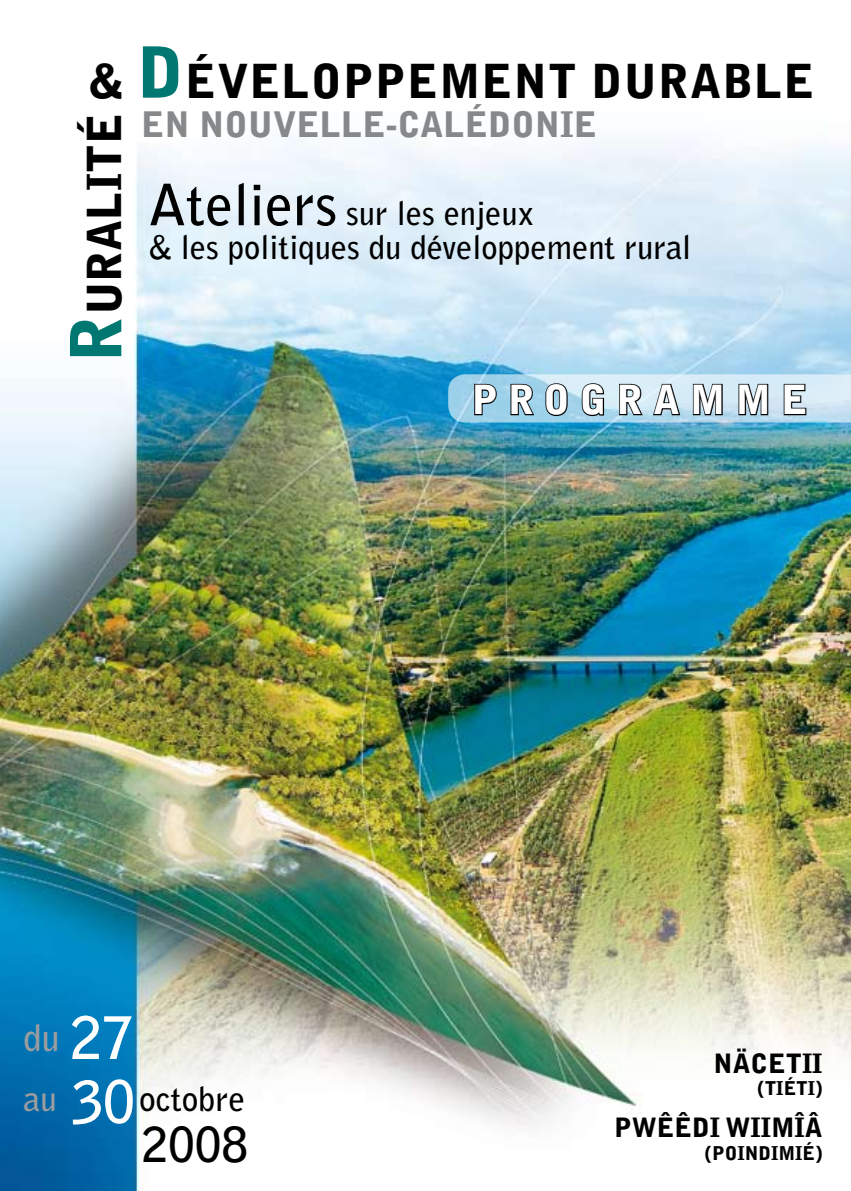
<style>
.page{position:relative;width:851px;height:1191px;background:#fff}
.page>*{position:absolute;margin:0;border:0;box-sizing:border-box;transform-origin:0 0}
.t1{font:700 58.2px "Bell Gothic Std";color:#fff}
.t2{font:700 56.6px "Bell Gothic Std";color:#000}
.t3{font:700 48px "Bell Gothic Std";color:#000}
.t4{font:900 46.6px "Bell Gothic Std";letter-spacing:.02em;color:#000}
.t5{font:900 46.6px "Bell Gothic Std";color:#000}
.t6{font:900 40px "Bell Gothic";letter-spacing:.25em;color:#fff}
.t7{font:700 36.4px "Bell Gothic Std";color:#9c9d9f}
.t8{font:900 35px "Bell Gothic Std";color:#87888a}
.t9{font:700 33.4px "Bell Gothic Std";color:#000}
.t10{font:700 33.4px "Bell Gothic Std";color:#9c9d9f}
.t11{font:700 32.6px "Bell Gothic Std";color:#000}
.t12{font:900 26.4px "Bell Gothic Std";color:#000}
.t13{font:900 19px "Bell Gothic Std";color:#000}
.s1{font-size:70px;color:#007771}
</style>
<div class="page">
<img style="left:0;top:136px;width:850px;height:1055px">
<svg style="left:448px;top:374px;width:402px;height:48px;background:#a1becd"></svg>
<h3 class="t4" style="left:88px;top:54px;width:728px">&amp; <span class="s1">D</span>ÉVELOPPEMENT DURABLE</h3>
<p class="t8" style="left:141px;top:104px;width:457px">EN NOUVELLE-CALÉDONIE</p>
<h3 class="t5" style="left:77px;top:362px;width:250px;rotate:-90deg"><span class="s1">R</span>URALITÉ</h3>
<h2 class="t2" style="left:148px;top:170px;width:190px">Ateliers</h2>
<p class="t11" style="left:148px;top:228px;width:544px">&amp; les politiques du développement rural</p>
<p class="t11" style="left:346px;top:194px;width:189px">sur les enjeux</p>
<p class="t6" style="left:471px;top:376px;width:338px">PROGRAMME</p>
<p class="t7" style="left:23px;top:1015px;width:38px">du</p>
<p class="t10" style="left:23px;top:1079px;width:35px">au</p>
<h1 class="t1" style="left:70px;top:1002px;width:66px">27</h1>
<h1 class="t1" style="left:72px;top:1066px;width:65px">30</h1>
<p class="t9" style="left:139px;top:1079px;width:107px">octobre</p>
<h3 class="t3" style="left:141px;top:1115px;width:108px">2008</h3>
<p class="t12" style="left:713px;top:1047px;width:110px">NÄCETII</p>
<p class="t13" style="left:757px;top:1077px;width:67px">(TIÉTI(</p>
<p class="t12" style="left:614px;top:1112px;width:210px">PWÊÊDI WIIMÎÂ</p>
<p class="t13" style="left:704px;top:1142px;width:119px">(POINDIMIÉ(</p>
</div>
